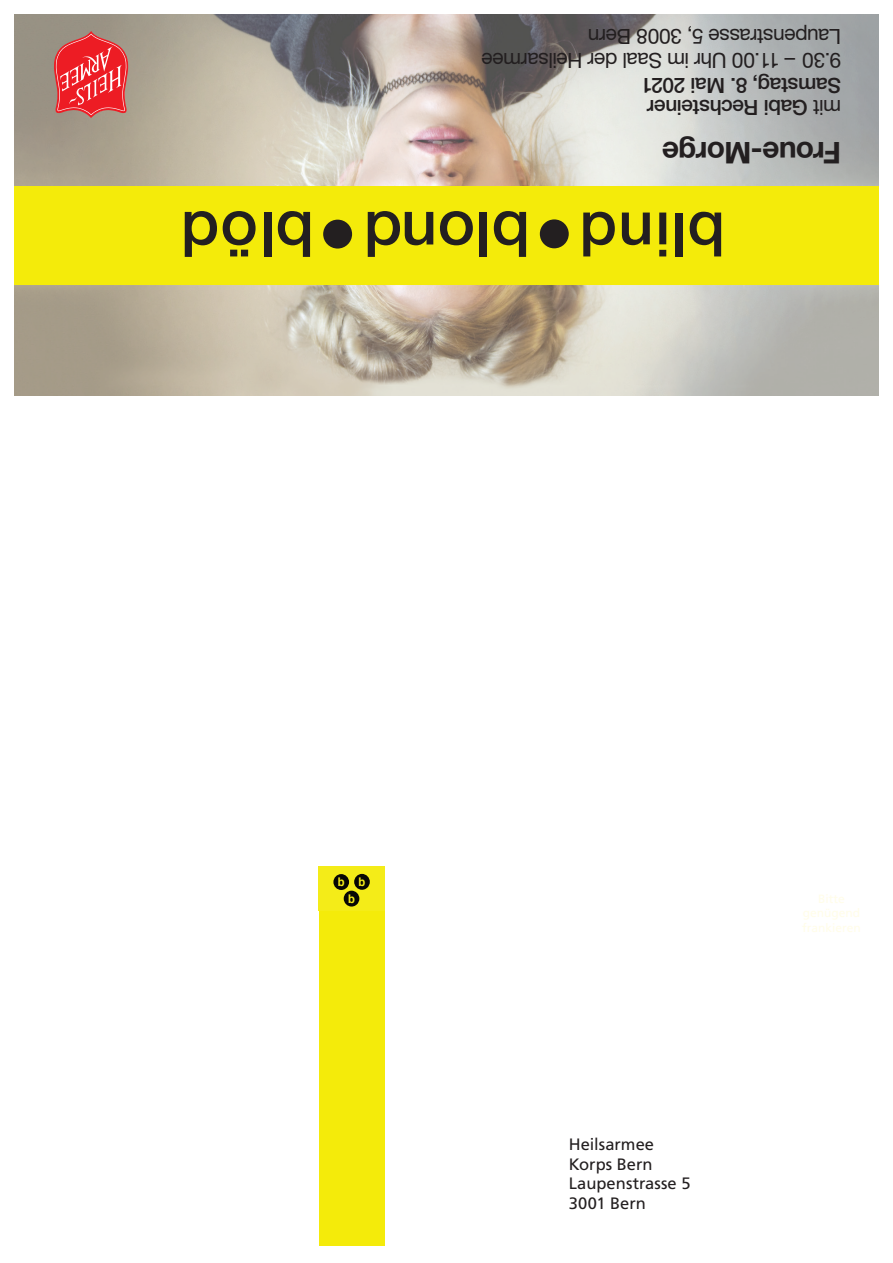
<style>
.page{position:relative;width:893px;height:1263px;background:#fff}
.page>*{position:absolute;margin:0;border:0;box-sizing:border-box;transform-origin:0 0}
.t1{font:500 63px "Helvetica Neue";letter-spacing:.01em;color:#231f20}
.t2{font:500 61.5px "Helvetica Neue";letter-spacing:.02em;color:#231f20}
.t3{font:700 30px "Helvetica Neue";letter-spacing:-.025em;color:#231f20}
.t4{font:21px "Helvetica Neue";letter-spacing:-.02em;color:#231f20}
.t5{font:500 21px "Helvetica Neue";letter-spacing:-.02em;color:#231f20}
.t6{font:16.5px "Frutiger";letter-spacing:.005em;color:#231f20}
.t7{font:700 11.85px/16.8px "Helvetica";color:#f4ec18;text-align:center;scale:.94 1}
.s1{font-weight:400}
</style>
<div class="page">
<img style="left:14px;top:14px;width:865px;height:381px">
<div style="left:319px;top:867px;width:65px;height:379px;background:#f4eb0a"></div>
<svg style="left:54px;top:31px;width:74px;height:87px;background:#dd5153"></svg>
<div style="left:319px;top:867px;width:65px;height:43px;background:#f4ec18"></div>
<svg style="left:333px;top:874px;width:37px;height:32px"></svg>
<div style="left:14px;top:186px;width:865px;height:98px;background:#f4eb0a"></div>
<div style="left:540px;top:219px;width:29px;height:29px;background:#231f20;border-radius:50%"></div>
<div style="left:323px;top:220px;width:29px;height:29px;background:#231f20;border-radius:50%"></div>
<p class="t4" style="left:841px;top:49px;width:255px;rotate:-180deg">Laupenstrasse 5, 3008 Bern</p>
<p class="t4" style="left:841px;top:73px;width:361px;rotate:-180deg">9.30 – 11.00 Uhr im Saal der Heilsarmee</p>
<p class="t5" style="left:841px;top:98px;width:202px;rotate:-180deg">Samstag, 8. Mai 2021</p>
<p class="t5" style="left:841px;top:120px;width:195px;rotate:-180deg"><span class="s1">mit</span> Gabi Rechsteiner</p>
<p class="t3" style="left:841px;top:172px;width:181px;rotate:-180deg">Froue-Morge</p>
<p class="t1" style="left:314px;top:272px;width:135px;rotate:-180deg">blöd</p>
<p class="t1" style="left:530px;top:272px;width:168px;rotate:-180deg">blond</p>
<p class="t2" style="left:725px;top:271px;width:147px;rotate:-180deg">blind</p>
<p class="t7" style="left:338px;top:874px;width:31px">b b b</p>
<p class="t6" style="left:569px;top:1134px;width:87px">Heilsarmee</p>
<p class="t6" style="left:569px;top:1154px;width:85px">Korps Bern</p>
<p class="t6" style="left:569px;top:1174px;width:123px">Laupenstrasse 5</p>
<p class="t6" style="left:569px;top:1194px;width:79px">3001 Bern</p>
</div>
